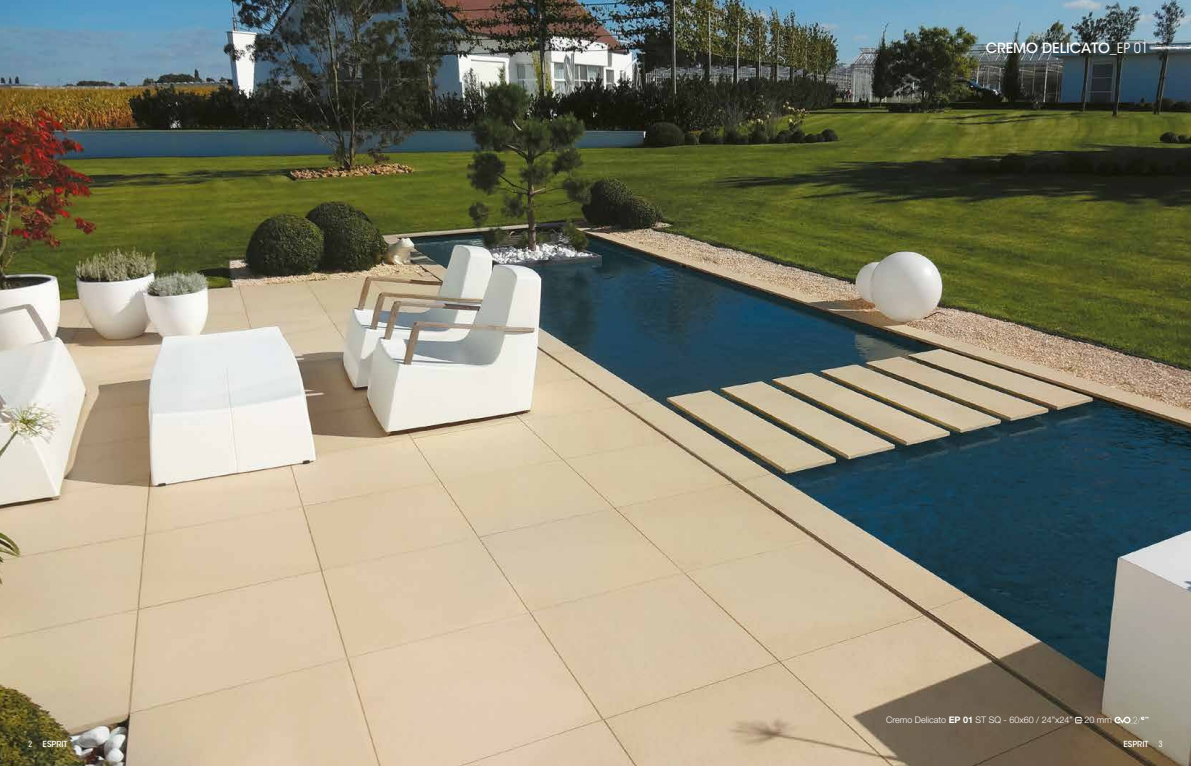
<style>
.page{position:relative;width:1191px;height:766px;background:#fff}
.page>*{position:absolute;margin:0;border:0;box-sizing:border-box;transform-origin:0 0}
.t1{font:500 14px "ITC Avant Garde Std";color:#fff}
.t2{font:300 9px "Helvetica Neue LT Std";color:#fff}
.t3{font:500 8.3px "ITC Avant Garde Std";color:#fff}
.s1{font-weight:400;font-stretch:condensed}
.s2{font-weight:700}
.s3{font-family:"Helvetica Neue LT Std";font-weight:400;font-stretch:condensed;font-size:9px}
</style>
<div class="page">
<img style="left:0;top:0;width:1191px;height:765px">
<div style="left:1075px;top:716px;width:6px;height:7px;border:1px solid #fff"></div>
<svg style="left:1114px;top:716px;width:34px;height:7px"></svg>
<img style="left:1149px;top:0;width:42px;height:137px">
<h1 class="t1" style="left:985px;top:39px;width:164px">CREMO DELICATO<span class="s1">_EP 01</span></h1>
<p class="t2" style="left:886px;top:714px;width:188px">Cremo Delicato <span class="s2">EP 01</span> ST SQ - 60x60 / 24”x24”</p>
<p class="t2" style="left:1084px;top:714px;width:29px">20 mm</p>
<p class="t3" style="left:28px;top:738px;width:41px"><span class="s3">2</span> ESPRIT</p>
<p class="t3" style="left:1123px;top:738px;width:41px">ESPRIT <span class="s3">3</span></p>
</div>
